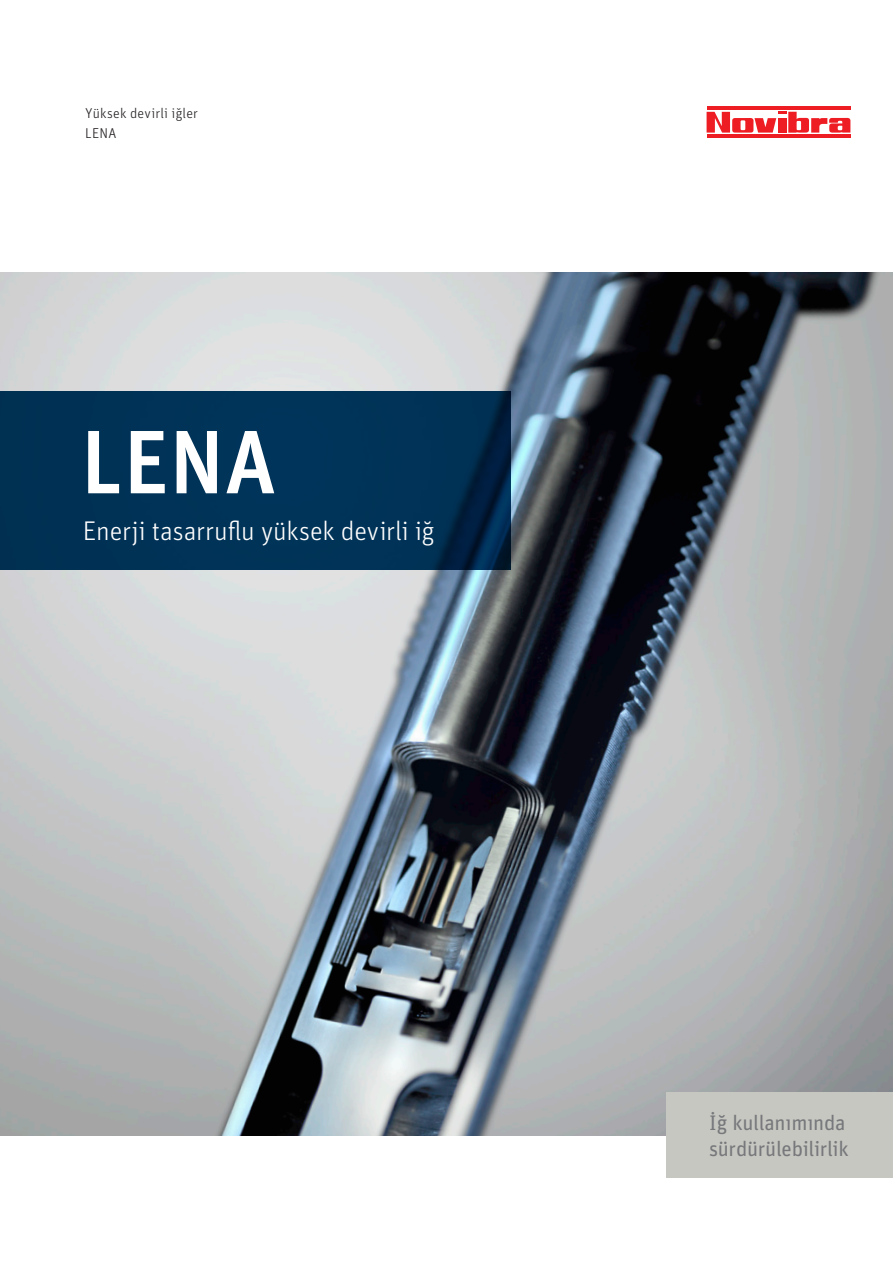
<style>
.page{position:relative;width:893px;height:1263px;background:#fff}
.page>*{position:absolute;margin:0;border:0;box-sizing:border-box;transform-origin:0 0}
.t1{font:500 90px "Unit Pro";color:#fff}
.t2{font:300 27px "Unit Pro";letter-spacing:-.005em;color:#fff}
.t3{font:21px/25.5px "Unit Pro";letter-spacing:-.015em;color:#76787b}
.t4{font:300 14.25px/20.5px "Unit Pro";letter-spacing:.015em;color:#231f20}
</style>
<div class="page">
<img style="left:0;top:272px;width:893px;height:863px">
<svg style="left:0;top:391px;width:510px;height:179px;background:#003054"></svg>
<div style="left:666px;top:1093px;width:227px;height:85px;background:#c7c7c1"></div>
<hr style="left:707px;top:106px;width:143px;height:4px;background:#ee1d23">
<hr style="left:707px;top:135px;width:143px;height:3px;background:#ee1d23">
<svg style="left:707px;top:112px;width:143px;height:21px"></svg>
<p class="t4" style="left:85px;top:102px;width:114px">Yüksek devirli iğler<br>LENA</p>
<h1 class="t1" style="left:81px;top:394px;width:197px">LENA</h1>
<p class="t2" style="left:83px;top:512px;width:353px">Enerji tasarruflu yüksek devirli iğ</p>
<p class="t3" style="left:709px;top:1109px;width:141px">İğ kullanımında sürdürülebilirlik</p>
</div>
